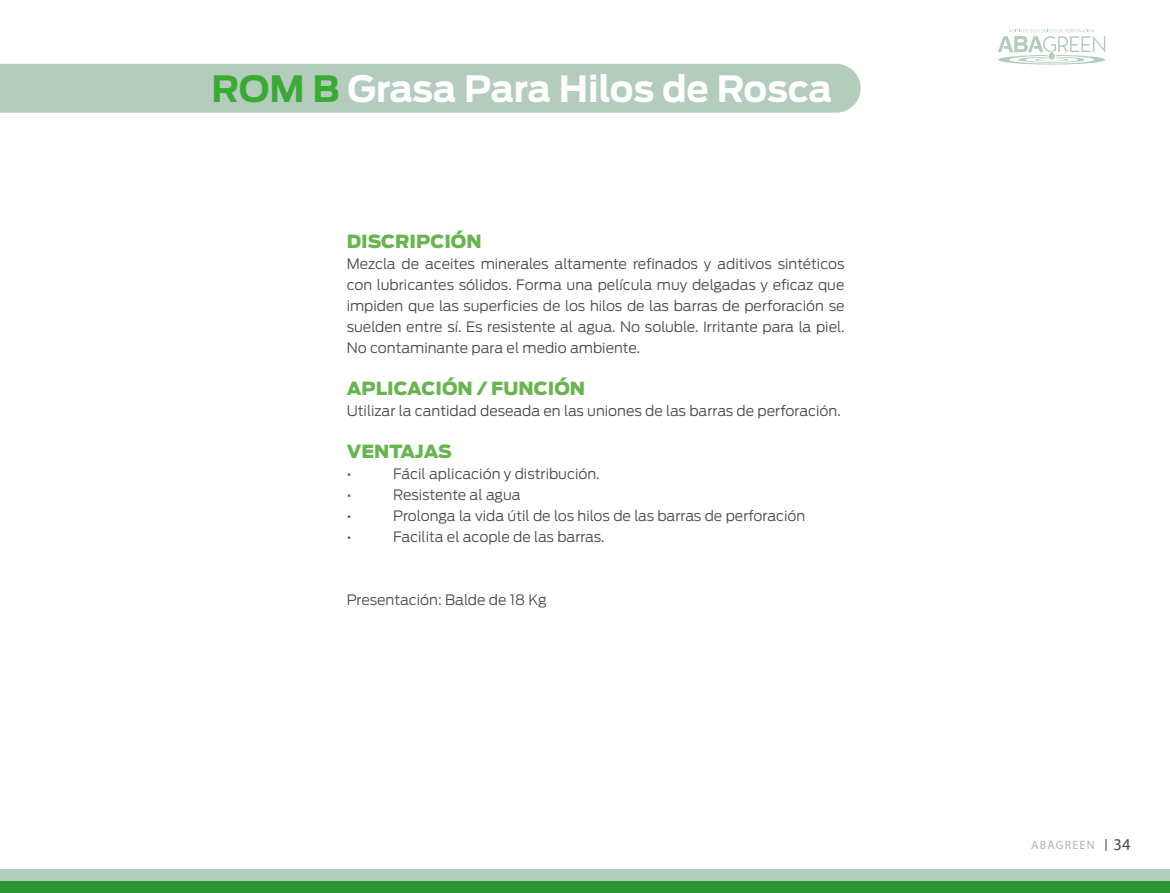
<style>
.page{position:relative;width:1170px;height:893px;background:#fff}
.page>*{position:absolute;margin:0;border:0;box-sizing:border-box;transform-origin:0 0}
.t1{font:700 36px "Antenna";color:#fff}
.t2{font:900 18px "Antenna";color:#68b54f}
.t3{font:300 14.25px/21px "Antenna";color:#4a4a49;text-align:justify}
.t4{font:12px "Myriad Pro";letter-spacing:.1em;color:#b3b2b2}
.s1{color:#3aaa35}
.s2{font-size:16.5px;color:#4a4a49}
</style>
<div class="page">
<div style="left:0;top:63px;width:860px;height:50px;background:#b4ccbc"></div>
<div style="left:0;top:870px;width:1169px;height:15px;background:#b4ccbc"></div>
<div style="left:0;top:882px;width:1169px;height:11px;background:#2f9638"></div>
<svg style="left:998px;top:29px;width:107px;height:36px"></svg>
<h1 class="t1" style="left:212px;top:68px;width:621px"><span class="s1">ROM B</span> Grasa Para Hilos de Rosca</h1>
<p class="t2" style="left:347px;top:231px;width:136px">DISCRIPCIÓN</p>
<p class="t3" style="left:347px;top:254px;width:499px">Mezcla de aceites minerales altamente refinados y aditivos sintéticos con lubricantes sólidos. Forma una película muy delgadas y eficaz que impiden que las superficies de los hilos de las barras de perforación se suelden entre sí. Es resistente al agua. No soluble. Irritante para la piel.<br>No contaminante para el medio ambiente.</p>
<p class="t2" style="left:347px;top:378px;width:240px">APLICACIÓN / FUNCIÓN</p>
<p class="t3" style="left:347px;top:401px;width:495px">Utilizar la cantidad deseada en las uniones de las barras de perforación.</p>
<p class="t2" style="left:347px;top:441px;width:107px">VENTAJAS</p>
<p class="t3" style="left:347px;top:464px;width:6px">•</p>
<p class="t3" style="left:393px;top:464px;width:208px">Fácil aplicación y distribución.</p>
<p class="t3" style="left:347px;top:485px;width:6px">•</p>
<p class="t3" style="left:393px;top:485px;width:129px">Resistente al agua</p>
<p class="t3" style="left:347px;top:506px;width:6px">•</p>
<p class="t3" style="left:393px;top:506px;width:413px">Prolonga la vida útil de los hilos de las barras de perforación</p>
<p class="t3" style="left:347px;top:527px;width:6px">•</p>
<p class="t3" style="left:393px;top:527px;width:213px">Facilita el acople de las barras.</p>
<p class="t3" style="left:347px;top:590px;width:201px">Presentación: Balde de 18 Kg</p>
<p class="t4" style="left:1031px;top:837px;width:101px">ABAGREEN <span class="s2">34</span></p>
</div>
